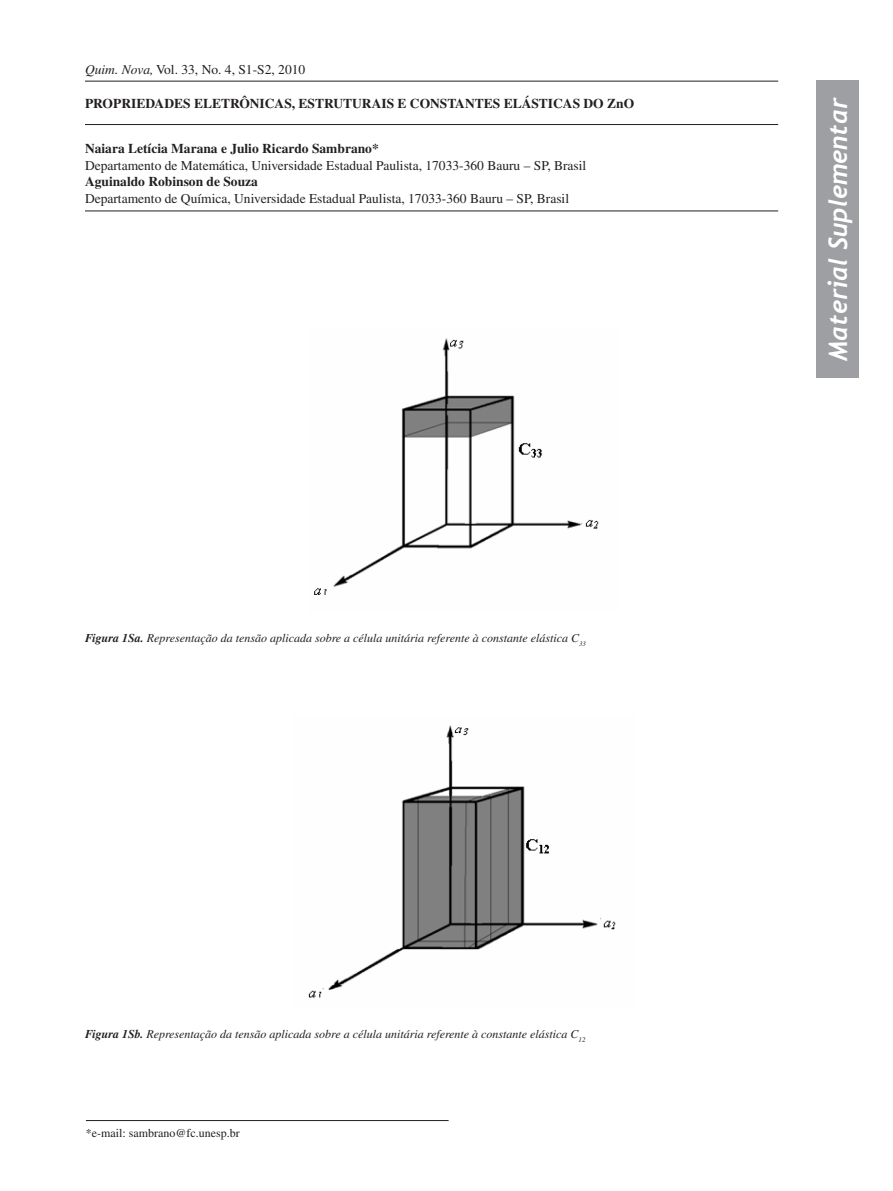
<style>
.page{position:relative;width:893px;height:1191px;background:#fff}
.page>*{position:absolute;margin:0;border:0;box-sizing:border-box;transform-origin:0 0}
.Bibliografia{font:italic 700 25.5px "Trebuchet";color:#fff}
.Endereços{font:13.5px "Times";color:#231f20}
.Recebido{font:13.5px "Times";color:#231f20}
.Autores{font:700 13.5px "Times";color:#231f20}
.Título{font:700 13.5px "Times";color:#231f20}
.Figura{font:italic 12px "Times";color:#231f20}
.Rodapé{font:12px "Times";color:#231f20}
.s1{font-style:italic}
.s2{font-weight:700}
</style>
<div class="page">
<div style="left:816px;top:81px;width:43px;height:297px;background:#9d9fa2"></div>
<hr style="left:86px;top:1120px;width:363px;height:1px;background:#231f20">
<hr style="left:85px;top:81px;width:693px;height:1px;background:#231f20">
<hr style="left:85px;top:124px;width:693px;height:1px;background:#231f20">
<hr style="left:85px;top:210px;width:693px;height:1px;background:#231f20">
<img style="left:314px;top:338px;width:285px;height:257px">
<img style="left:308px;top:725px;width:308px;height:273px">
<p class="Endereços" style="left:85px;top:62px;width:222px"><span class="s1">Quim. Nova,</span> Vol. 33, No. 4, S1-S2, 2010</p>
<p class="Título" style="left:85px;top:95px;width:551px">PROPRIEDADES ELETRÔNICAS, ESTRUTURAIS E CONSTANTES ELÁSTICAS DO ZnO</p>
<p class="Autores" style="left:85px;top:141px;width:295px">Naiara Letícia Marana e Julio Ricardo Sambrano*</p>
<p class="Endereços" style="left:85px;top:158px;width:503px">Departamento de Matemática, Universidade Estadual Paulista, 17033-360 Bauru – SP, Brasil</p>
<p class="Autores" style="left:85px;top:174px;width:174px">Aguinaldo Robinson de Souza</p>
<p class="Recebido" style="left:85px;top:191px;width:486px">Departamento de Química, Universidade Estadual Paulista, 17033-360 Bauru – SP, Brasil</p>
<p class="Figura" style="left:85px;top:631px;width:503px"><span class="s2">Figura 1Sa.</span> Representação da tensão aplicada sobre a célula unitária referente à constante elástica C<sub>33</sub></p>
<p class="Figura" style="left:85px;top:1027px;width:502px"><span class="s2">Figura 1Sb.</span> Representação da tensão aplicada sobre a célula unitária referente à constante elástica C<sub>12</sub></p>
<p class="Rodapé" style="left:86px;top:1126px;width:156px">*e-mail: sambrano@fc.unesp.br</p>
<p class="Bibliografia" style="left:822px;top:361px;width:265px;rotate:-90deg">Material Suplementar</p>
</div>
